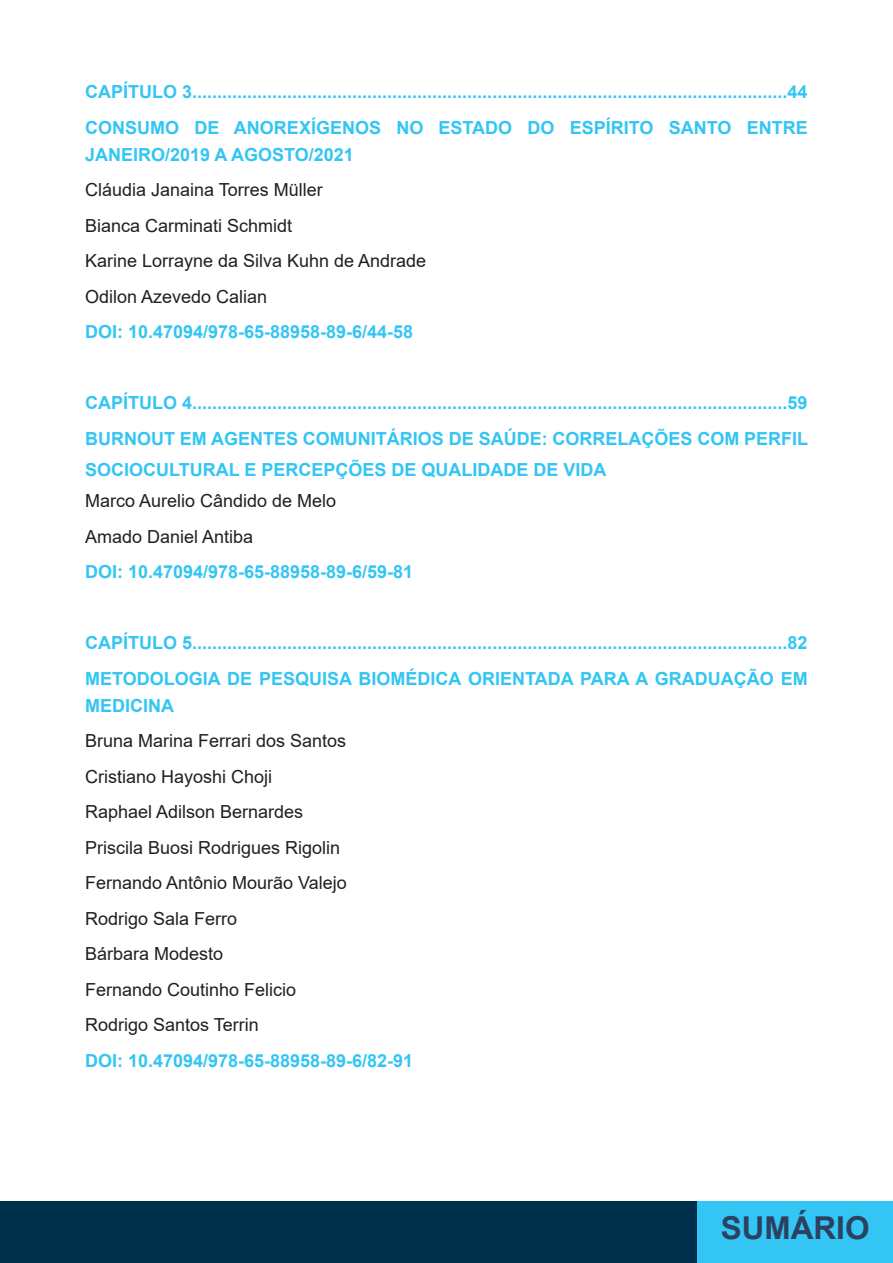
<style>
.page{position:relative;width:893px;height:1263px;background:#fff}
.page>*{position:absolute;margin:0;border:0;box-sizing:border-box;transform-origin:0 0}
.t1{font:700 31.5px "Arial";color:#2c4161}
.t2{font:700 18px/27px "Arial";color:#33c5f3}
.t3{font:18px "Arial";color:#231f20}
.s1{font-weight:400;color:#231f20}
</style>
<div class="page">
<div style="left:0;top:1201px;width:810px;height:62px;background:#00314c"></div>
<div style="left:697px;top:1201px;width:196px;height:62px;background:#33c5f3"></div>
<p class="t2" style="left:85px;top:79px;width:724px">CAPÍTULO 3.......................................................................................................................44</p>
<p class="t2" style="left:85px;top:114px;width:724px">CONSUMO DE ANOREXÍGENOS NO ESTADO DO ESPÍRITO SANTO ENTRE<br>JANEIRO/2019 A AGOSTO/2021</p>
<p class="t3" style="left:85px;top:177px;width:239px">Cláudia Janaina Torres Müller</p>
<p class="t3" style="left:85px;top:213px;width:209px">Bianca Carminati Schmidt</p>
<p class="t3" style="left:85px;top:248px;width:343px">Karine Lorrayne da Silva Kuhn de Andrade</p>
<p class="t3" style="left:85px;top:284px;width:184px">Odilon Azevedo Calian</p>
<p class="t2" style="left:85px;top:319px;width:330px">DOI: 10.47094/978-65-88958-89-6/44-58</p>
<p class="t2" style="left:85px;top:390px;width:724px">CAPÍTULO 4.......................................................................................................................59</p>
<p class="t2" style="left:85px;top:423px;width:725px;line-height:31.2px">BURNOUT EM AGENTES COMUNITÁRIOS DE SAÚDE: CORRELAÇÕES COM PERFIL<br>SOCIOCULTURAL E PERCEPÇÕES DE QUALIDADE DE VIDA<br><span class="s1">Marco Aurelio Cândido de Melo</span></p>
<p class="t2" style="left:85px;top:519px;width:330px;line-height:35.5px"><span class="s1">Amado Daniel Antiba<br></span>DOI: 10.47094/978-65-88958-89-6/59-81</p>
<p class="t2" style="left:85px;top:630px;width:724px">CAPÍTULO 5.......................................................................................................................82</p>
<p class="t2" style="left:85px;top:665px;width:724px">METODOLOGIA DE PESQUISA BIOMÉDICA ORIENTADA PARA A GRADUAÇÃO EM<br>MEDICINA</p>
<p class="t3" style="left:85px;top:728px;width:263px">Bruna Marina Ferrari dos Santos</p>
<p class="t3" style="left:85px;top:764px;width:189px">Cristiano Hayoshi Choji</p>
<p class="t3" style="left:85px;top:799px;width:220px">Raphael Adilson Bernardes</p>
<p class="t3" style="left:85px;top:835px;width:257px">Priscila Buosi Rodrigues Rigolin</p>
<p class="t3" style="left:85px;top:871px;width:263px">Fernando Antônio Mourão Valejo</p>
<p class="t3" style="left:85px;top:906px;width:154px">Rodrigo Sala Ferro</p>
<p class="t3" style="left:85px;top:942px;width:140px">Bárbara Modesto</p>
<p class="t3" style="left:85px;top:977px;width:213px">Fernando Coutinho Felicio</p>
<p class="t3" style="left:85px;top:1012px;width:175px">Rodrigo Santos Terrin</p>
<p class="t2" style="left:85px;top:1047px;width:330px">DOI: 10.47094/978-65-88958-89-6/82-91</p>
<h1 class="t1" style="left:721px;top:1206px;width:150px">SUMÁRIO</h1>
</div>
